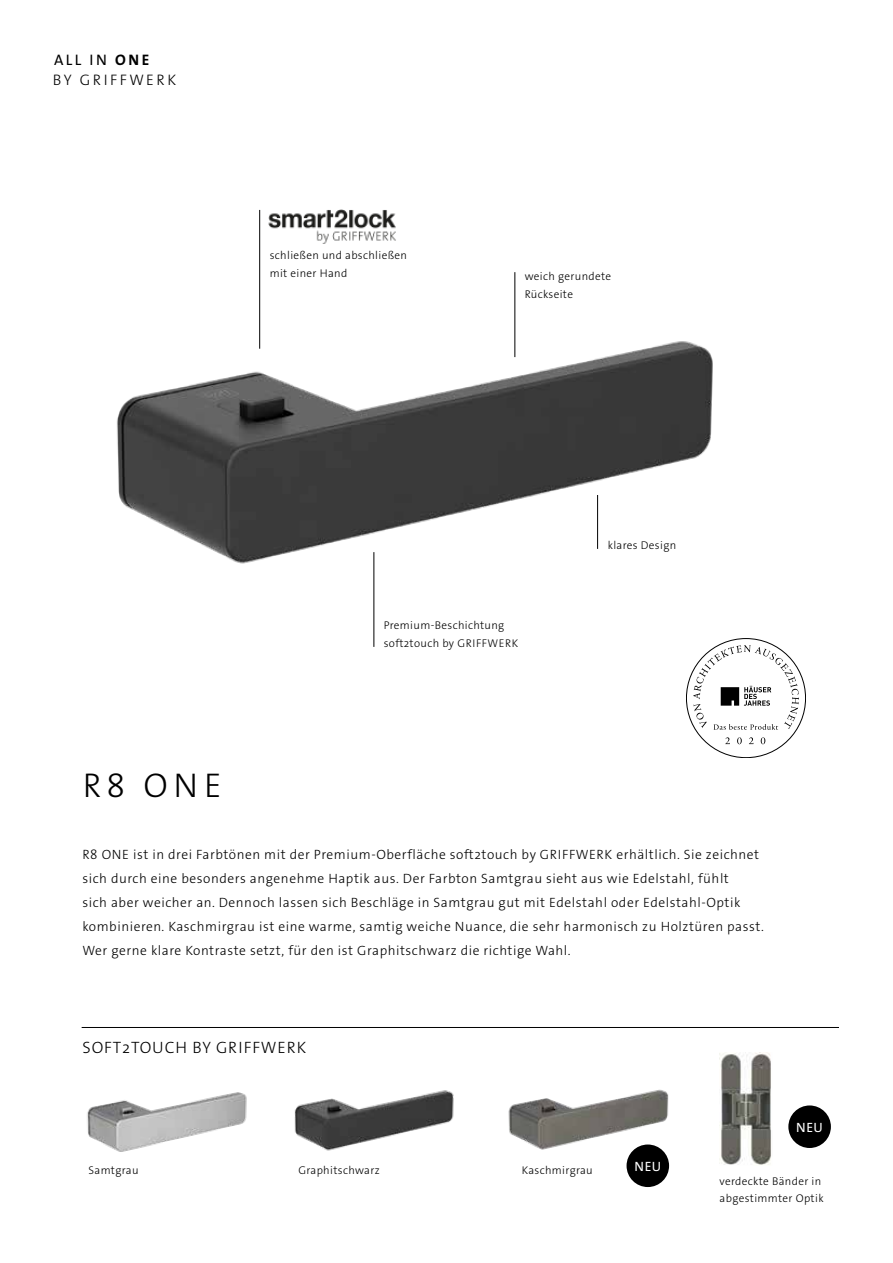
<style>
.page{position:relative;width:893px;height:1263px;background:#fff}
.page>*{position:absolute;margin:0;border:0;box-sizing:border-box;transform-origin:0 0}
.t1{font:300 34.5px "The Sans Os F";color:#000}
.t2{font:300 16.5px "The Sans";letter-spacing:.055em;color:#000}
.t3{font:300 15.3px/19.2px "The Sans Os F";letter-spacing:.16em;color:#000}
.t4{font:300 13.5px/24px "The Sans Os F";letter-spacing:.04em;color:#000}
.t5{font:13.5px "The Sans Os F";letter-spacing:.04em;color:#fff}
.t6{font:300 11.25px/18px "The Sans Os F";letter-spacing:.03em;color:#000}
.s1{font-weight:400}
.s2{font-weight:700}
</style>
<div class="page">
<img style="left:116px;top:323px;width:597px;height:310px">
<svg style="left:725px;top:737px;width:5px;height:7px"></svg>
<svg style="left:737px;top:737px;width:5px;height:7px"></svg>
<svg style="left:749px;top:737px;width:4px;height:7px"></svg>
<svg style="left:761px;top:737px;width:4px;height:7px"></svg>
<svg style="left:693px;top:645px;width:106px;height:85px"></svg>
<hr style="left:82px;top:1027px;width:757px;height:1px;background:#000">
<hr style="left:515px;top:272px;width:1px;height:85px;background:#000">
<hr style="left:374px;top:552px;width:1px;height:95px;background:#000">
<hr style="left:597px;top:495px;width:1px;height:54px;background:#000">
<hr style="left:259px;top:210px;width:1px;height:139px;background:#000">
<img style="left:268px;top:210px;width:128px;height:33px">
<div style="left:627px;top:1144px;width:42px;height:43px;background:#000;border-radius:50%"></div>
<div style="left:788px;top:1105px;width:43px;height:43px;background:#000;border-radius:50%"></div>
<img style="left:87px;top:1092px;width:160px;height:60px">
<img style="left:294px;top:1090px;width:160px;height:61px">
<img style="left:508px;top:1089px;width:162px;height:77px">
<img style="left:719px;top:1053px;width:52px;height:112px">
<p class="t3" style="left:53px;top:51px;width:125px"><span class="s1">ALL IN</span> <span class="s2">ONE<br></span>BY GRIFFWERK</p>
<p class="t6" style="left:270px;top:246px;width:139px">schließen und abschließen mit einer Hand</p>
<p class="t6" style="left:525px;top:268px;width:88px">weich gerundete<br>Rückseite</p>
<h1 class="t1" style="left:83px;top:763px;width:140px">R8 ONE</h1>
<p class="t6" style="left:384px;top:616px;width:136px">Premium-Beschichtung soft2touch by GRIFFWERK</p>
<p class="t6" style="left:608px;top:536px;width:70px">klares Design</p>
<p class="t4" style="left:82px;top:842px;width:683px">R8 ONE ist in drei Farbtönen mit der Premium-Oberfläche soft2touch by GRIFFWERK erhältlich. Sie zeichnet sich durch eine besonders angenehme Haptik aus. Der Farbton Samtgrau sieht aus wie Edelstahl, fühlt<br>sich aber weicher an. Dennoch lassen sich Beschläge in Samtgrau gut mit Edelstahl oder Edelstahl-Optik kombinieren. Kaschmirgrau ist eine warme, samtig weiche Nuance, die sehr harmonisch zu Holztüren passt.<br>Wer gerne klare Kontraste setzt, für den ist Graphitschwarz die richtige Wahl.</p>
<p class="t2" style="left:82px;top:1034px;width:225px">SOFT2TOUCH BY GRIFFWERK</p>
<p class="t6" style="left:89px;top:1161px;width:52px">Samtgrau</p>
<p class="t6" style="left:298px;top:1161px;width:83px">Graphitschwarz</p>
<p class="t6" style="left:522px;top:1161px;width:72px">Kaschmirgrau</p>
<p class="t5" style="left:634px;top:1157px;width:28px">NEU</p>
<p class="t5" style="left:796px;top:1118px;width:28px">NEU</p>
<p class="t6" style="left:720px;top:1173px;width:106px;line-height:16.5px">verdeckte Bänder in abgestimmter Optik</p>
</div>
